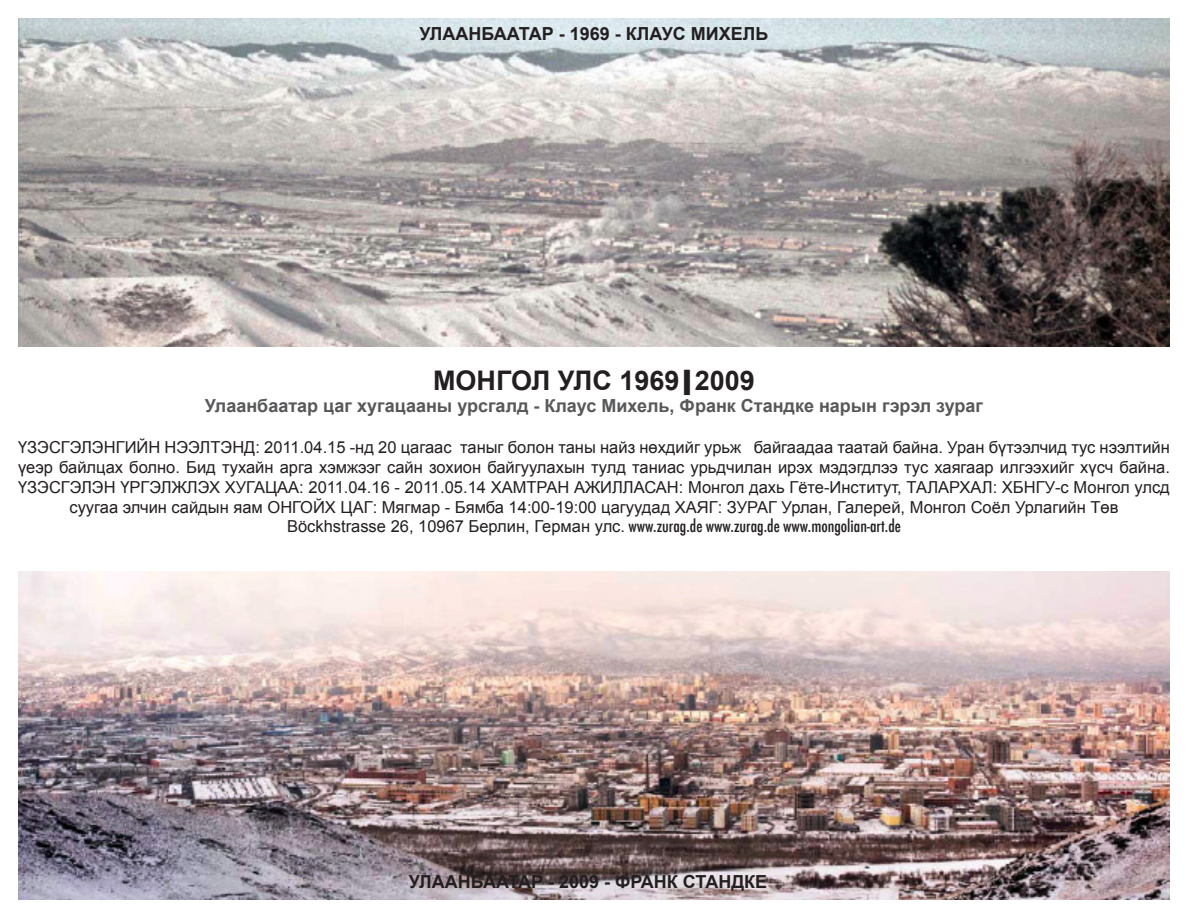
<style>
.page{position:relative;width:1188px;height:918px;background:#fff}
.page>*{position:absolute;margin:0;border:0;box-sizing:border-box;transform-origin:0 0}
.t1{font:700 27px "Arial";color:#231f20}
.t2{font:700 18px "Arial";color:#57585a}
.t3{font:700 18px "Arial";color:#231f20}
.t4{font:16.5px/19.8px "Arial";color:#231f20;text-align:center}
.t5{font:500 condensed 16.5px "Futura";color:#231f20}
.s1{font-family:"Futura";font-weight:800;font-stretch:condensed}
.s2{font-family:"Arial";font-weight:400;font-stretch:normal}
</style>
<div class="page">
<img style="left:18px;top:18px;width:1152px;height:328px">
<img style="left:18px;top:571px;width:1152px;height:329px">
<p class="t3" style="left:419px;top:22px;width:351px">УЛААНБААТАР - 1969 - КЛАУС МИXЕЛЬ</p>
<p class="t1" style="left:433px;top:363px;width:323px">МОНГОЛ УЛС 1969<span class="s1">|</span>2009</p>
<p class="t2" style="left:205px;top:394px;width:780px">Улаанбаатар цаг хугацааны урсгалд - Клаус Михель, Франк Стандке нарын гэрэл зураг</p>
<p class="t4" style="left:18px;top:438px;width:1153px">ҮЗЭСГЭЛЭНГИЙН НЭЭЛТЭНД: 2011.04.15 -нд 20 цагаас таныг болон таны найз нөхдийг урьж байгаадаа таатай байна. Уран бүтээлчид тус нээлтийн үеэр байлцах болно. Бид тухайн арга хэмжээг сайн зохион байгуулахын тулд таниас урьдчилан ирэх мэдэгдлээ тус хаягаар илгээхийг хүсч байна.<br>ҮЗЭСГЭЛЭН ҮРГЭЛЖЛЭХ ХУГАЦАА: 2011.04.16 - 2011.05.14 ХАМТРАН АЖИЛЛАСАН: Монгол дахь Гёте-Институт, ТАЛАРХАЛ: ХБНГУ-с Монгол улсд суугаа элчин сайдын яам ОНГОЙХ ЦАГ: Мягмар - Бямба 14:00-19:00 цагуудад ХАЯГ: ЗУРАГ Урлан, Галерей, Монгол Соёл Урлагийн Төв</p>
<p class="t5" style="left:287px;top:516px;width:615px"><span class="s2">Böckhstrasse 26, 10967 Берлин, Герман улс.</span> www.zurag.de www.zurag.de www.mongolian-art.de</p>
<p class="t3" style="left:409px;top:870px;width:360px">УЛААНБААТАР - 2009 - ФРАНК СТАНДКЕ</p>
</div>
